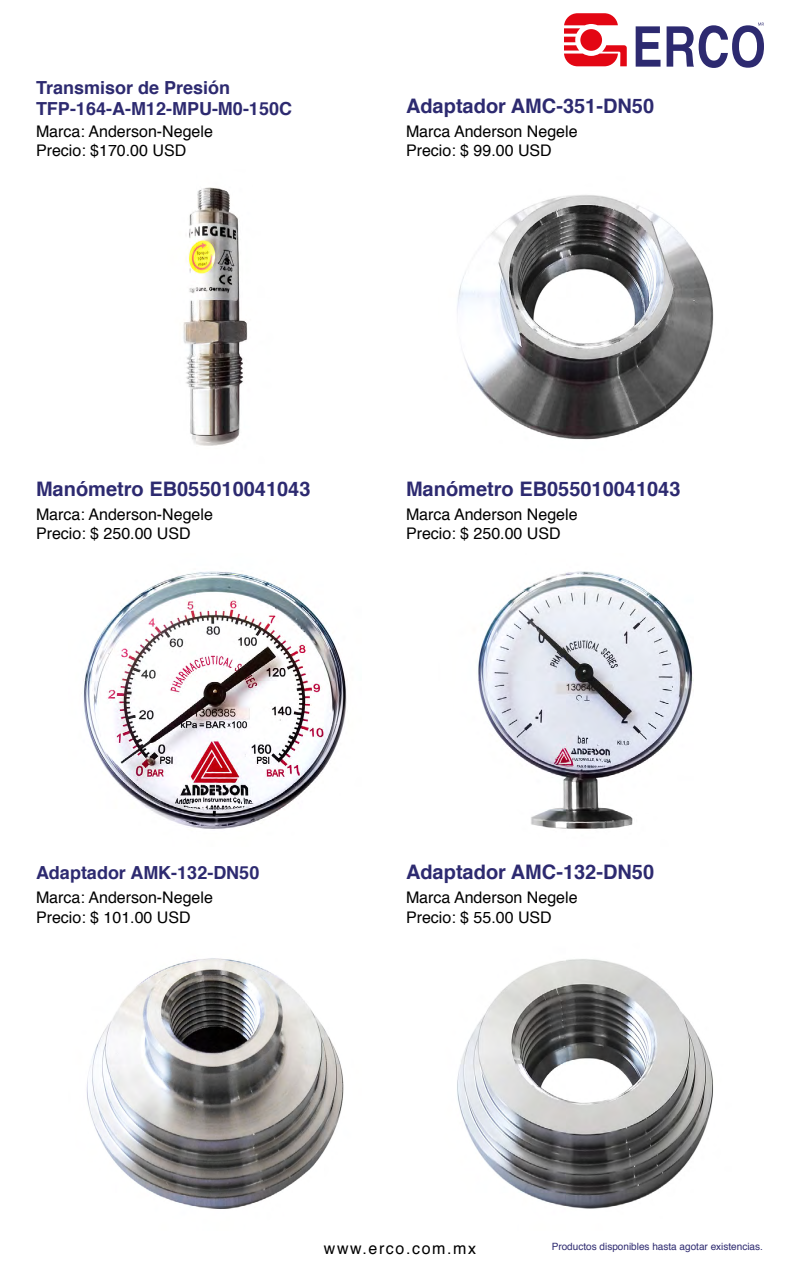
<style>
.page{position:relative;width:800px;height:1280px;background:#fff}
.page>*{position:absolute;margin:0;border:0;box-sizing:border-box;transform-origin:0 0}
.t1{font:700 20px "Helvetica";color:#2d2a70}
.t2{font:700 18px "Helvetica";color:#2d2a70}
.t3{font:16px "Helvetica";color:#000}
.t4{font:16px "Helvetica";letter-spacing:.1em;color:#000}
.t5{font:10px "Helvetica";color:#2d2a70}
</style>
<div class="page">
<svg style="left:636px;top:23px;width:128px;height:45px"></svg>
<svg style="left:564px;top:13px;width:63px;height:53px"></svg>
<img style="left:183px;top:187px;width:65px;height:259px">
<img style="left:457px;top:195px;width:257px;height:245px">
<img style="left:83px;top:571px;width:264px;height:258px">
<img style="left:477px;top:571px;width:217px;height:258px">
<img style="left:86px;top:958px;width:258px;height:251px">
<img style="left:457px;top:959px;width:256px;height:250px">
<p class="t2" style="left:36px;top:73px;width:196px">Transmisor de Presión</p>
<p class="t2" style="left:36px;top:94px;width:258px">TFP-164-A-M12-MPU-M0-150C</p>
<p class="t3" style="left:36px;top:119px;width:178px">Marca: Anderson-Negele</p>
<p class="t3" style="left:36px;top:138px;width:152px">Precio: $170.00 USD</p>
<p class="t1" style="left:406px;top:90px;width:250px">Adaptador AMC-351-DN50</p>
<p class="t3" style="left:406px;top:119px;width:173px">Marca Anderson Negele</p>
<p class="t3" style="left:406px;top:138px;width:147px">Precio: $ 99.00 USD</p>
<p class="t1" style="left:36px;top:473px;width:276px">Manómetro EB055010041043</p>
<p class="t3" style="left:36px;top:502px;width:178px">Marca: Anderson-Negele</p>
<p class="t3" style="left:36px;top:521px;width:156px">Precio: $ 250.00 USD</p>
<p class="t1" style="left:406px;top:473px;width:276px">Manómetro EB055010041043</p>
<p class="t3" style="left:406px;top:502px;width:173px">Marca Anderson Negele</p>
<p class="t3" style="left:406px;top:521px;width:156px">Precio: $ 250.00 USD</p>
<p class="t2" style="left:36px;top:859px;width:225px">Adaptador AMK-132-DN50</p>
<p class="t3" style="left:36px;top:886px;width:178px">Marca: Anderson-Negele</p>
<p class="t3" style="left:36px;top:905px;width:156px">Precio: $ 101.00 USD</p>
<p class="t1" style="left:406px;top:856px;width:250px">Adaptador AMC-132-DN50</p>
<p class="t3" style="left:406px;top:886px;width:173px">Marca Anderson Negele</p>
<p class="t3" style="left:406px;top:905px;width:147px">Precio: $ 55.00 USD</p>
<p class="t4" style="left:324px;top:1236px;width:154px">www.erco.com.mx</p>
<p class="t5" style="left:552px;top:1238px;width:213px">Productos disponibles hasta agotar existencias.</p>
</div>
